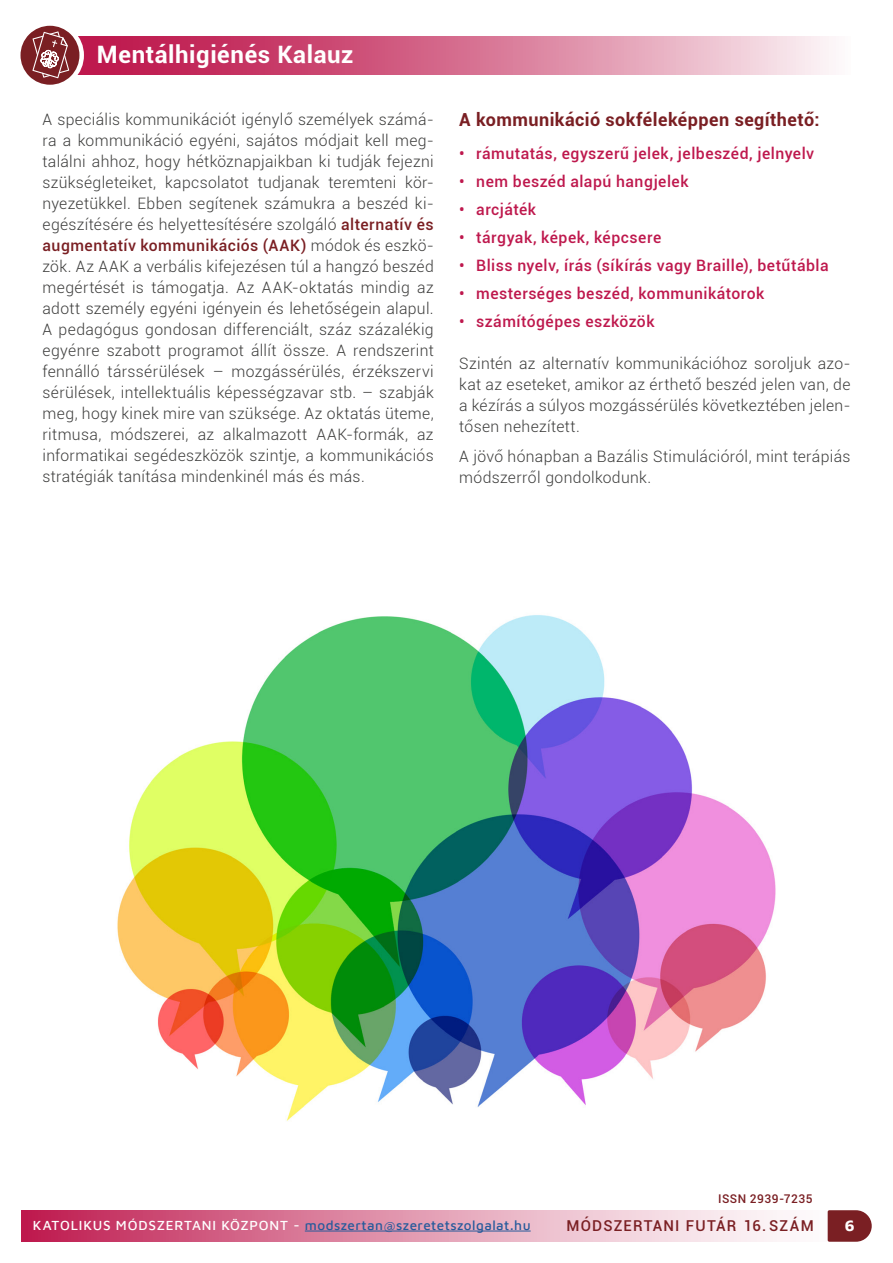
<style>
.page{position:relative;width:893px;height:1263px;background:#fff}
.page>*{position:absolute;margin:0;border:0;box-sizing:border-box;transform-origin:0 0}
.t1{font:700 24px "Roboto";letter-spacing:.025em;color:#fff}
.t2{font:700 18px "Roboto";letter-spacing:.025em;color:#7a1f23}
.t3{font:300 15.75px/21px "Roboto";letter-spacing:.02em;color:#3c3c3b;text-align:justify}
.t4{font:500 15.75px "Roboto";letter-spacing:.03em;color:#be184d}
.t5{font:700 15.75px "Maven Pro";color:#fff}
.t6{font:500 15px "Roboto";letter-spacing:.08em;color:#7a1f23}
.t7{font:500 13.5px "Maven Pro";letter-spacing:.035em;color:#275b9b}
.t8{font:500 12px "Roboto";letter-spacing:.04em;color:#7a1f23}
.s1{font-weight:500;color:#7a1f23}
.s2{color:#fff}
</style>
<div class="page">
<div style="left:21px;top:1210px;width:837px;height:32px;background:linear-gradient(to right,#bf2356,#fff)"></div>
<hr style="left:305px;top:1231px;width:226px;height:1px;background:#275b9b">
<svg style="left:828px;top:1210px;width:44px;height:32px"></svg>
<svg style="left:86px;top:36px;width:743px;height:39px;background:#d77494"></svg>
<svg style="left:20px;top:25px;width:66px;height:60px"></svg>
<img style="left:117px;top:615px;width:659px;height:506px">
<h1 class="t1" style="left:97px;top:37px;width:258px">Mentálhigiénés Kalauz</h1>
<p class="t3" style="left:43px;top:108px;width:393px">A speciális kommunikációt igénylő személyek számá&shy;ra a kommunikáció egyéni, sajátos módjait kell meg&shy;találni ahhoz, hogy hétköznapjaikban ki tudják fejezni szükségleteiket, kapcsolatot tudjanak teremteni kör&shy;nyezetükkel. Ebben segítenek számukra a beszéd ki&shy;egészítésére és helyettesítésére szolgáló <span class="s1">alternatív és augmentatív kommunikációs (AAK)</span> módok és eszkö&shy;zök. Az AAK a verbális kifejezésen túl a hangzó beszéd megértését is támogatja. Az AAK-oktatás mindig az adott személy egyéni igényein és lehetőségein alapul.<br>A pedagógus gondosan differenciált, száz százalékig egyénre szabott programot állít össze. A rendszerint fennálló társsérülések – mozgássérülés, érzékszervi sérülések, intellektuális képességzavar stb. – szabják meg, hogy kinek mire van szüksége. Az oktatás üteme, ritmusa, módszerei, az alkalmazott AAK-formák, az informatikai segédeszközök szintje, a kommunikációs stratégiák tanítása mindenkinél más és más.</p>
<p class="t2" style="left:459px;top:107px;width:362px">A kommunikáció sokféleképpen segíthető:</p>
<p class="t4" style="left:459px;top:142px;width:356px">• rámutatás, egyszerű jelek, jelbeszéd, jelnyelv</p>
<p class="t4" style="left:459px;top:170px;width:231px">• nem beszéd alapú hangjelek</p>
<p class="t4" style="left:459px;top:198px;width:78px">• arcjáték</p>
<p class="t4" style="left:459px;top:226px;width:203px">• tárgyak, képek, képcsere</p>
<p class="t4" style="left:459px;top:254px;width:371px">• Bliss nyelv, írás (síkírás vagy Braille), betűtábla</p>
<p class="t4" style="left:459px;top:282px;width:307px">• mesterséges beszéd, kommunikátorok</p>
<p class="t4" style="left:459px;top:310px;width:197px">• számítógépes eszközök</p>
<p class="t3" style="left:459px;top:352px;width:393px">Szintén az alternatív kommunikációhoz soroljuk azo&shy;kat az eseteket, amikor az érthető beszéd jelen van, de a kézírás a súlyos mozgássérülés következtében jelen&shy;tősen nehezített.</p>
<p class="t3" style="left:459px;top:445px;width:393px">A jövő hónapban a Bazális Stimulációról, mint terápiás módszerről gondolkodunk.</p>
<p class="t8" style="left:718px;top:1190px;width:96px">ISSN 2939-7235</p>
<p class="t7" style="left:33px;top:1216px;width:499px"><span class="s2">KATOLIKUS MÓDSZERTANI KÖZPONT -</span> modszertan@szeretetszolgalat.hu</p>
<p class="t6" style="left:566px;top:1215px;width:249px">MÓDSZERTANI FUTÁR 16. SZÁM</p>
<p class="t5" style="left:845px;top:1214px;width:11px">6</p>
</div>
